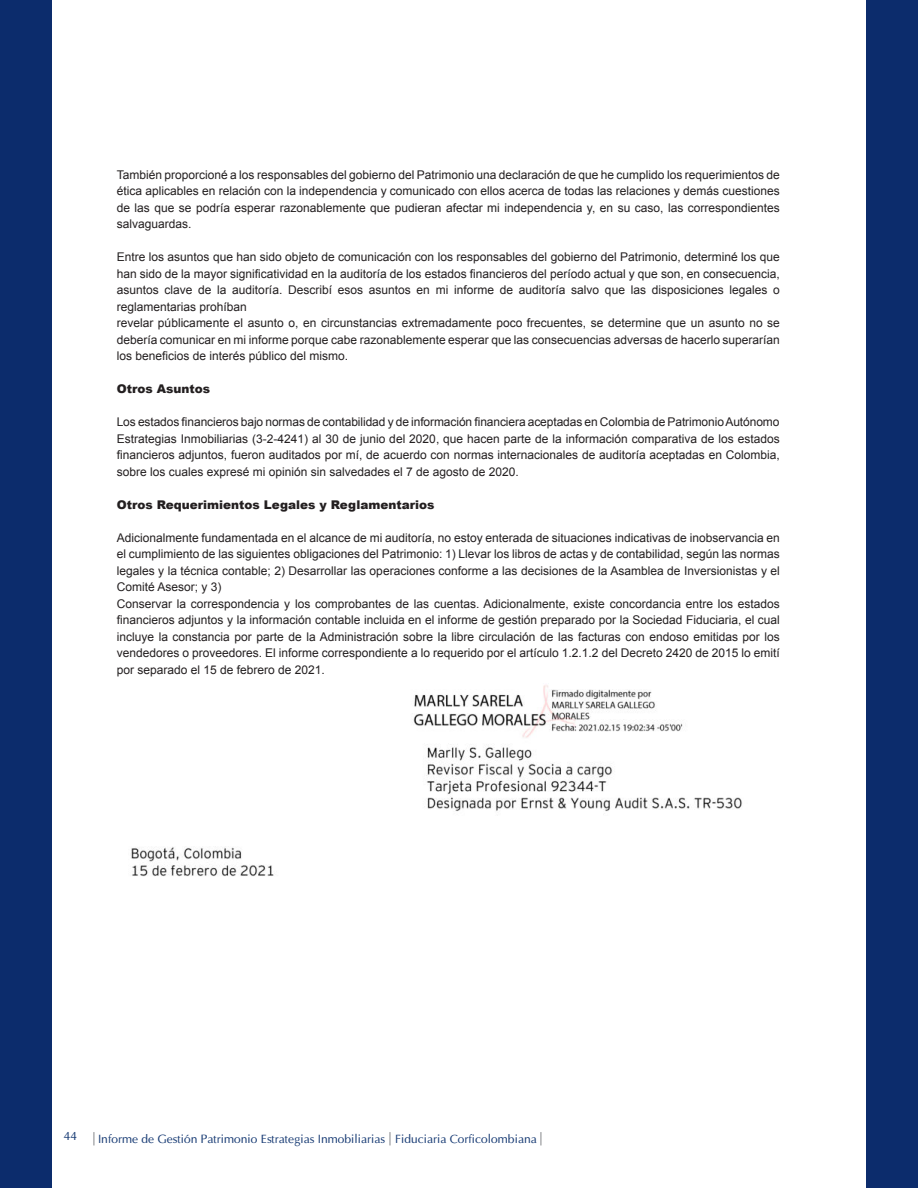
<style>
.page{position:relative;width:918px;height:1188px;background:#fff}
.page>*{position:absolute;margin:0;border:0;box-sizing:border-box;transform-origin:0 0}
.t1{font:12px/16.5px "Arial";color:#231f20;text-align:justify}
.t2{font:12px "Optima";color:#1b3e76}
.t3{font:900 12px "Arial";color:#231f20}
</style>
<div class="page">
<svg style="left:93px;top:1132px;width:1px;height:13px"></svg>
<svg style="left:389px;top:1132px;width:2px;height:13px"></svg>
<svg style="left:540px;top:1132px;width:1px;height:13px"></svg>
<img style="left:131px;top:685px;width:611px;height:192px">
<div style="left:0;top:0;width:51px;height:1188px;background:#0c2c6c"></div>
<div style="left:867px;top:0;width:51px;height:1188px;background:#0c2c6c"></div>
<p class="t1" style="left:117px;top:166px;width:665px">También proporcioné a los responsables del gobierno del Patrimonio una declaración de que he cumplido los requerimientos de ética aplicables en relación con la independencia y comunicado con ellos acerca de todas las relaciones y demás cuestiones de las que se podría esperar razonablemente que pudieran afectar mi independencia y, en su caso, las correspondientes salvaguardas.</p>
<p class="t1" style="left:117px;top:249px;width:665px;text-align:left">Entre los asuntos que han sido objeto de comunicación con los responsables del gobierno del Patrimonio, determiné los que han sido de la mayor significatividad en la auditoría de los estados financieros del período actual y que son, en consecuencia, asuntos clave de la auditoría. Describí esos asuntos en mi informe de auditoría salvo que las disposiciones legales o reglamentarias prohíban<br>revelar públicamente el asunto o, en circunstancias extremadamente poco frecuentes, se determine que un asunto no se debería comunicar en mi informe porque cabe razonablemente esperar que las consecuencias adversas de hacerlo superarían los beneficios de interés público del mismo.</p>
<p class="t3" style="left:117px;top:385px;width:95px">Otros Asuntos</p>
<p class="t1" style="left:117px;top:414px;width:665px">Los estados financieros bajo normas de contabilidad y de información financiera aceptadas en Colombia de Patrimonio Autónomo Estrategias Inmobiliarias (3-2-4241) al 30 de junio del 2020, que hacen parte de la información comparativa de los estados financieros adjuntos, fueron auditados por mí, de acuerdo con normas internacionales de auditoría aceptadas en Colombia, sobre los cuales expresé mi opinión sin salvedades el 7 de agosto de 2020.</p>
<p class="t3" style="left:117px;top:500px;width:319px">Otros Requerimientos Legales y Reglamentarios</p>
<p class="t1" style="left:117px;top:529px;width:665px;text-align:left">Adicionalmente fundamentada en el alcance de mi auditoría, no estoy enterada de situaciones indicativas de inobservancia en el cumplimiento de las siguientes obligaciones del Patrimonio: 1) Llevar los libros de actas y de contabilidad, según las normas legales y la técnica contable; 2) Desarrollar las operaciones conforme a las decisiones de la Asamblea de Inversionistas y el Comité Asesor; y 3)<br>Conservar la correspondencia y los comprobantes de las cuentas. Adicionalmente, existe concordancia entre los estados financieros adjuntos y la información contable incluida en el informe de gestión preparado por la Sociedad Fiduciaria, el cual incluye la constancia por parte de la Administración sobre la libre circulación de las facturas con endoso emitidas por los vendedores o proveedores. El informe correspondiente a lo requerido por el artículo 1.2.1.2 del Decreto 2420 de 2015 lo emití por separado el 15 de febrero de 2021.</p>
<p class="t2" style="left:64px;top:1129px;width:15px">44</p>
<p class="t2" style="left:98px;top:1133px;width:440px">Informe de Gestión Patrimonio Estrategias Inmobiliarias Fiduciaria Corficolombiana</p>
</div>
